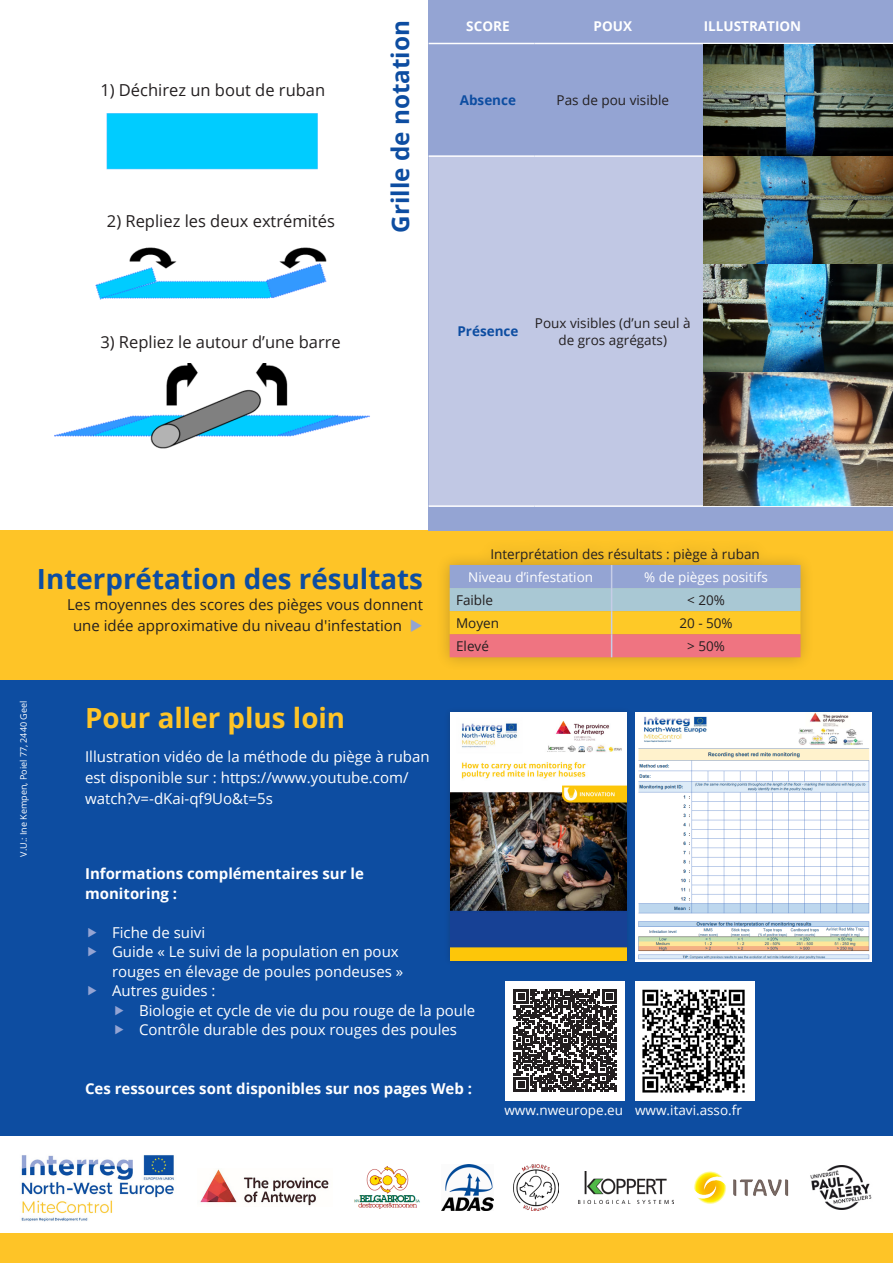
<style>
.page{position:relative;width:893px;height:1263px;background:#fff}
.page>*{position:absolute;margin:0;border:0;box-sizing:border-box;transform-origin:0 0}
.t1{font:700 27.75px "Open Sans";color:#0d4da1}
.t2{font:700 27.75px "Open Sans";color:#fec427}
.t3{font:700 24.3px "Open Sans";color:#0d4da1}
.t4{font:16.5px "Open Sans";color:#231f20}
.t5{font:15px/19.5px "Open Sans";color:#fff}
.t6{font:700 15px/19.5px "Open Sans";color:#fff}
.t7{font:15px/21px "Open Sans";color:#231f20;text-align:center}
.t8{font:13.5px/16.5px "Open Sans";color:#231f20;text-align:center}
.t9{font:13.5px "Open Sans";color:#fff}
.t10{font:700 13.5px "Open Sans";color:#fff}
.t11{font:700 13.5px "Open Sans";color:#0d4da1}
.t12{font:9px "Open Sans";color:#fff}
.s1{color:#94a4d3}
</style>
<div class="page">
<div style="left:0;top:530px;width:893px;height:150px;background:#fec427"></div>
<div style="left:0;top:680px;width:893px;height:455px;background:#0d4da1"></div>
<div style="left:429px;top:0;width:464px;height:530px;background:#94a4d3"></div>
<div style="left:429px;top:157px;width:275px;height:348px;background:#c1c8e4"></div>
<hr style="left:429px;top:43px;width:105px;height:1px;background:#fff">
<hr style="left:534px;top:43px;width:170px;height:1px;background:#fff">
<hr style="left:704px;top:43px;width:189px;height:1px;background:#fff">
<hr style="left:429px;top:155px;width:105px;height:2px;background:#fff">
<hr style="left:534px;top:155px;width:170px;height:2px;background:#fff">
<hr style="left:704px;top:155px;width:189px;height:2px;background:#fff">
<hr style="left:704px;top:263px;width:189px;height:2px;background:#fff">
<hr style="left:429px;top:505px;width:105px;height:2px;background:#fff">
<hr style="left:534px;top:505px;width:170px;height:2px;background:#fff">
<hr style="left:704px;top:505px;width:189px;height:2px;background:#fff">
<img style="left:704px;top:44px;width:189px;height:111px">
<img style="left:704px;top:157px;width:189px;height:106px">
<img style="left:704px;top:265px;width:189px;height:240px">
<div style="left:0;top:1233px;width:893px;height:30px;background:#fec427"></div>
<div style="left:505px;top:981px;width:120px;height:119px;background:#fff"></div>
<svg style="left:514px;top:989px;width:103px;height:103px"></svg>
<div style="left:635px;top:981px;width:120px;height:119px;background:#fff"></div>
<img style="left:55px;top:113px;width:315px;height:335px">
<div style="left:435px;top:536px;width:380px;height:136px;background:#231f20;opacity:.25"></div>
<svg style="left:450px;top:565px;width:350px;height:92px"></svg>
<img style="left:442px;top:1165px;width:51px;height:45px">
<img style="left:354px;top:1166px;width:66px;height:43px">
<img style="left:200px;top:1169px;width:129px;height:37px">
<img style="left:694px;top:1171px;width:95px;height:33px">
<img style="left:578px;top:1172px;width:96px;height:31px">
<img style="left:513px;top:1165px;width:45px;height:45px">
<img style="left:810px;top:1165px;width:62px;height:45px">
<img style="left:21px;top:1155px;width:153px;height:67px">
<div style="left:445px;top:707px;width:187px;height:259px;background:#231f20;opacity:.25"></div>
<img style="left:451px;top:713px;width:175px;height:247px">
<img style="left:635px;top:713px;width:237px;height:248px">
<img style="left:642px;top:989px;width:103px;height:104px">
<div style="left:117px;top:193px;width:205px;height:35px;background:#fff"></div>
<div style="left:100px;top:328px;width:222px;height:35px;background:#fff"></div>
<p class="t4" style="left:100px;top:78px;width:226px">1) Déchirez un bout de ruban</p>
<p class="t4" style="left:107px;top:209px;width:230px">2) Repliez les deux extrémités</p>
<p class="t4" style="left:100px;top:330px;width:242px">3) Repliez le autour d’une barre</p>
<h2 class="t3" style="left:383px;top:233px;width:214px;rotate:-90deg">Grille de notation</h2>
<p class="t10" style="left:466px;top:16px;width:45px">SCORE</p>
<p class="t10" style="left:594px;top:16px;width:40px">POUX</p>
<p class="t10" style="left:704px;top:16px;width:99px">ILLUSTRATION</p>
<p class="t11" style="left:460px;top:91px;width:58px">Absence</p>
<p class="t8" style="left:557px;top:91px;width:114px">Pas de pou visible</p>
<p class="t11" style="left:457px;top:322px;width:63px">Présence</p>
<p class="t8" style="left:535px;top:315px;width:157px">Poux visibles (d’un seul à de gros agrégats)</p>
<h1 class="t1" style="left:37px;top:560px;width:388px">Interprétation des résultats</h1>
<p class="t7" style="left:67px;top:594px;width:357px">Les moyennes des scores des pièges vous donnent une idée approximative du niveau d'infestation <span class="s1">◆</span></p>
<p class="t8" style="left:490px;top:545px;width:271px">Interprétation des résultats : piège à ruban</p>
<p class="t9" style="left:468px;top:567px;width:126px">Niveau d’infestation</p>
<p class="t9" style="left:644px;top:567px;width:125px">% de pièges positifs</p>
<p class="t8" style="left:456px;top:591px;width:39px">Faible</p>
<p class="t8" style="left:687px;top:591px;width:39px">&lt; 20%</p>
<p class="t8" style="left:456px;top:614px;width:45px">Moyen</p>
<p class="t8" style="left:679px;top:614px;width:55px">20 - 50%</p>
<p class="t8" style="left:456px;top:637px;width:34px">Elevé</p>
<p class="t8" style="left:687px;top:637px;width:39px">&gt; 50%</p>
<p class="t12" style="left:17px;top:857px;width:157px;rotate:-90deg">V.U.: Ine Kempen, Poiel 77, 2440 Geel</p>
<h1 class="t2" style="left:85px;top:698px;width:262px">Pour aller plus loin</h1>
<p class="t5" style="left:85px;top:746px;width:346px;line-height:21px">Illustration vidéo de la méthode du piège à ruban est disponible sur : https://www.youtube.com/ watch?v=-dKai-qf9Uo&amp;t=5s</p>
<p class="t6" style="left:85px;top:863px;width:280px">Informations complémentaires sur le monitoring :</p>
<p class="t5" style="left:112px;top:922px;width:293px">Fiche de suivi<br>Guide « Le suivi de la population en poux rouges en élevage de poules pondeuses »<br>Autres guides :</p>
<p class="t5" style="left:139px;top:1000px;width:338px">Biologie et cycle de vie du pou rouge de la poule<br>Contrôle durable des poux rouges des poules</p>
<p class="t6" style="left:85px;top:1078px;width:389px">Ces ressources sont disponibles sur nos pages Web :</p>
<p class="t9" style="left:504px;top:1100px;width:239px">www.nweurope.eu www.itavi.asso.fr</p>
</div>
